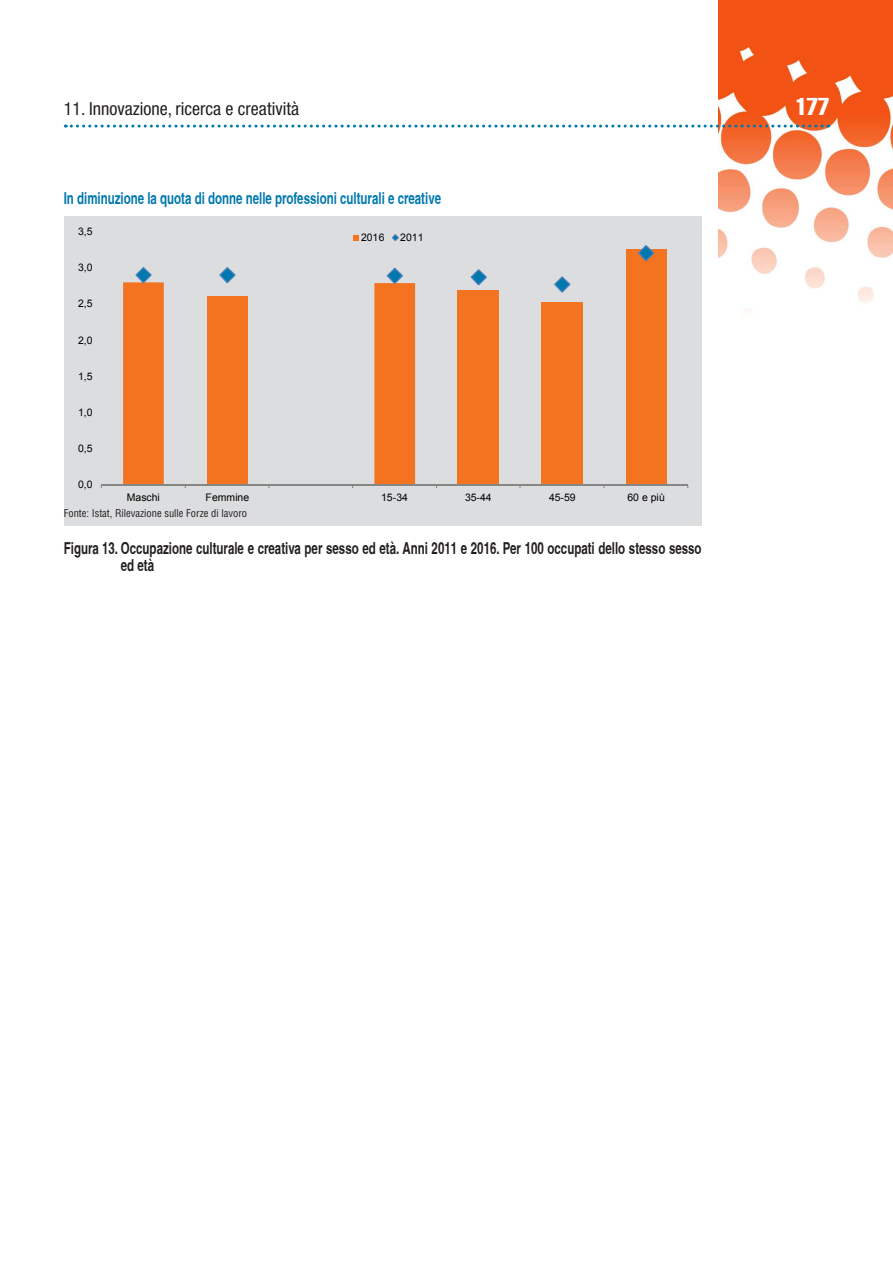
<style>
.page{position:relative;width:893px;height:1263px;background:#fff}
.page>*{position:absolute;margin:0;border:0;box-sizing:border-box;transform-origin:0 0}
.t1{font:24px "Helvetica LT Std Comp";color:#fff}
.t2{font:condensed 18px "Helvetica Neue LT Std";color:#231f20}
.t3{font:700 condensed 16.5px/16.5px "Helvetica";color:#231f20;scale:.85 1}
.t4{font:700 condensed 16.5px "Helvetica";color:#0078ae;scale:.85 1}
.t5{font:10.5px "Arial";letter-spacing:-.005em;color:#000}
.t6{font:condensed 10.5px "Helvetica LT Std";color:#231f20}
</style>
<div class="page">
<img style="left:719px;top:0;width:174px;height:312px">
<svg style="left:65px;top:125px;width:764px;height:3px"></svg>
<div style="left:64px;top:216px;width:638px;height:309px;background:#dcdddf"></div>
<div style="left:458px;top:291px;width:41px;height:194px;background:#f37321"></div>
<div style="left:542px;top:302px;width:41px;height:183px;background:#f37321"></div>
<div style="left:626px;top:250px;width:40px;height:235px;background:#f37321"></div>
<svg style="left:123px;top:282px;width:292px;height:202px"></svg>
<hr style="left:101px;top:484px;width:587px;height:1px;background:#868686">
<svg style="left:135px;top:267px;width:17px;height:16px"></svg>
<svg style="left:219px;top:267px;width:16px;height:16px"></svg>
<svg style="left:387px;top:268px;width:16px;height:16px"></svg>
<svg style="left:470px;top:269px;width:17px;height:16px"></svg>
<svg style="left:554px;top:276px;width:16px;height:16px"></svg>
<svg style="left:638px;top:245px;width:16px;height:16px"></svg>
<svg style="left:354px;top:235px;width:5px;height:5px"></svg>
<svg style="left:392px;top:234px;width:7px;height:7px"></svg>
<p class="t2" style="left:64px;top:98px;width:237px">11. Innovazione, ricerca e creatività</p>
<h1 class="t1" style="left:796px;top:91px;width:35px">177</h1>
<p class="t4" style="left:64px;top:188px;width:445px">In diminuzione la quota di donne nelle professioni culturali e creative</p>
<p class="t5" style="left:78px;top:224px;width:16px">3,5</p>
<p class="t5" style="left:78px;top:261px;width:16px">3,0</p>
<p class="t5" style="left:78px;top:297px;width:16px">2,5</p>
<p class="t5" style="left:78px;top:333px;width:16px">2,0</p>
<p class="t5" style="left:78px;top:369px;width:16px">1,5</p>
<p class="t5" style="left:78px;top:405px;width:16px">1,0</p>
<p class="t5" style="left:78px;top:441px;width:16px">0,5</p>
<p class="t5" style="left:78px;top:478px;width:16px">0,0</p>
<p class="t5" style="left:361px;top:230px;width:25px">2016</p>
<p class="t5" style="left:400px;top:230px;width:25px">2011</p>
<p class="t5" style="left:127px;top:490px;width:35px">Maschi</p>
<p class="t5" style="left:206px;top:490px;width:45px">Femmine</p>
<p class="t5" style="left:381px;top:490px;width:28px">15-34</p>
<p class="t5" style="left:465px;top:490px;width:28px">35-44</p>
<p class="t5" style="left:549px;top:490px;width:28px">45-59</p>
<p class="t5" style="left:627px;top:490px;width:39px">60 e più</p>
<p class="t6" style="left:64px;top:506px;width:185px">Fonte: Istat, Rilevazione sulle Forze di lavoro</p>
<p class="t3" style="left:121px;top:540px;width:685px;text-indent:-57px">Figura 13. Occupazione culturale e creativa per sesso ed età. Anni 2011 e 2016. Per 100 occupati dello stesso sesso ed età</p>
</div>
